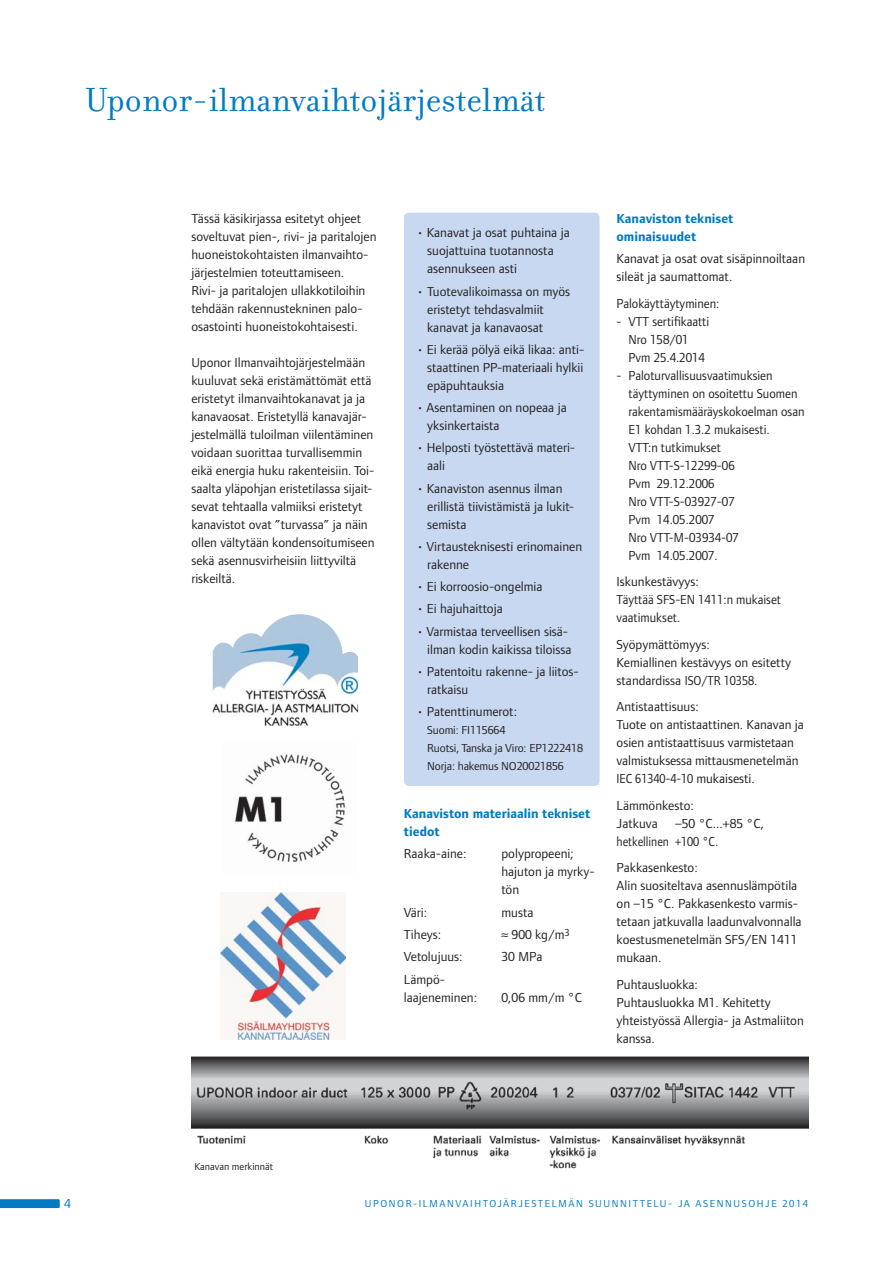
<style>
.page{position:relative;width:893px;height:1263px;background:#fff}
.page>*{position:absolute;margin:0;border:0;box-sizing:border-box;transform-origin:0 0}
.t1{font:36px "Filosofia";color:#007ac2}
.t2{font:13.5px/18px "Foundry Form Sans";color:#231f20}
.t3{font:13.5px/18px "Foundry Form Sans";color:#231f20;scale:.95 1}
.t4{font:700 13.5px/18px "Foundry Form Sans";color:#007ac2}
.t5{font:13.5px "Foundry Form Sans";color:#007ac2}
.t6{font:12px/18px "Foundry Form Sans";letter-spacing:-.01em;color:#231f20}
.t7{font:10.5px "Foundry Form Sans";letter-spacing:.15em;color:#007ac2}
.t8{font:10.5px "Foundry Form Sans";color:#231f20}
</style>
<div class="page">
<div style="left:404px;top:213px;width:196px;height:573px;background:#c7d8f0;border-radius:5px"></div>
<img style="left:191px;top:1056px;width:617px;height:113px">
<img style="left:213px;top:633px;width:145px;height:93px">
<img style="left:235px;top:753px;width:110px;height:109px">
<img style="left:220px;top:892px;width:126px;height:147px">
<svg style="left:0;top:1199px;width:60px;height:9px"></svg>
<h1 class="t1" style="left:85px;top:85px;width:462px">Uponor-ilmanvaihtojärjestelmät</h1>
<p class="t2" style="left:191px;top:211px;width:187px">Tässä käsikirjassa esitetyt ohjeet soveltuvat pien-, rivi- ja paritalojen huoneistokohtaisten ilmanvaihto&shy;järjestelmien toteuttamiseen.<br>Rivi- ja paritalojen ullakkotiloihin tehdään rakennustekninen palo&shy;osastointi huoneistokohtaisesti.</p>
<p class="t2" style="left:191px;top:355px;width:185px">Uponor Ilmanvaihtojärjestelmään kuuluvat sekä eristämättömät että eristetyt ilmanvaihtokanavat ja ja kanavaosat. Eristetyllä kanavajär&shy;jestelmällä tuloilman viilentäminen voidaan suorittaa turvallisemmin eikä energia huku rakenteisiin. Toi&shy;saalta yläpohjan eristetilassa sijait&shy;sevat tehtaalla valmiiksi eristetyt kanavistot ovat ”turvassa” ja näin ollen vältytään kondensoitumiseen sekä asennusvirheisiin liittyviltä riskeiltä.</p>
<p class="t2" style="left:427px;top:225px;width:144px;text-indent:-11px">• Kanavat ja osat puhtaina ja suojattuina tuotannosta asennukseen asti</p>
<p class="t2" style="left:427px;top:283px;width:144px;text-indent:-11px">• Tuotevalikoimassa on myös eristetyt tehdasvalmiit kanavat ja kanavaosat</p>
<p class="t2" style="left:427px;top:342px;width:159px;text-align:justify;text-indent:-11px">• Ei kerää pölyä eikä likaa: anti&shy;staattinen PP-materiaali hylkii epäpuhtauksia</p>
<p class="t2" style="left:427px;top:400px;width:141px;text-indent:-11px">• Asentaminen on nopeaa ja yksinkertaista</p>
<p class="t2" style="left:427px;top:440px;width:149px;text-indent:-11px">• Helposti työstettävä materi&shy;aali</p>
<p class="t2" style="left:427px;top:480px;width:148px;text-indent:-11px">• Kanaviston asennus ilman erillistä tiivistämistä ja lukit&shy;semista</p>
<p class="t2" style="left:427px;top:539px;width:156px;text-indent:-11px">• Virtausteknisesti erinomainen rakenne</p>
<p class="t2" style="left:417px;top:579px;width:127px">• Ei korroosio-ongelmia</p>
<p class="t2" style="left:417px;top:601px;width:87px">• Ei hajuhaittoja</p>
<p class="t2" style="left:417px;top:623px;width:156px;text-align:right">• Varmistaa terveellisen sisä&shy;ilman kodin kaikissa tiloissa</p>
<p class="t2" style="left:427px;top:664px;width:153px;text-indent:-11px">• Patentoitu rakenne- ja liitos&shy;ratkaisu</p>
<p class="t2" style="left:417px;top:704px;width:102px">• Patenttinumerot:</p>
<p class="t6" style="left:427px;top:722px;width:157px">Suomi: FI115664<br>Ruotsi, Tanska ja Viro: EP1222418<br>Norja: hakemus NO20021856</p>
<p class="t4" style="left:404px;top:806px;width:188px">Kanaviston materiaalin tekniset tiedot</p>
<p class="t2" style="left:404px;top:846px;width:64px">Raaka-aine:</p>
<p class="t2" style="left:501px;top:846px;width:95px">polypropeeni; hajuton ja myrky&shy;tön</p>
<p class="t2" style="left:404px;top:904px;width:25px">Väri:</p>
<p class="t2" style="left:501px;top:904px;width:33px">musta</p>
<p class="t2" style="left:404px;top:927px;width:39px">Tiheys:</p>
<p class="t2" style="left:501px;top:927px;width:70px">≈ 900 kg/m<sup>3</sup></p>
<p class="t2" style="left:404px;top:949px;width:60px">Vetolujuus:</p>
<p class="t2" style="left:501px;top:949px;width:42px">30 MPa</p>
<p class="t2" style="left:404px;top:971px;width:75px">Lämpö&shy;laajeneminen:</p>
<p class="t2" style="left:501px;top:989px;width:82px">0,06 mm/m °C</p>
<p class="t4" style="left:617px;top:211px;width:118px">Kanaviston tekniset ominaisuudet</p>
<p class="t2" style="left:617px;top:251px;width:190px">Kanavat ja osat ovat sisäpinnoiltaan sileät ja saumattomat.</p>
<p class="t3" style="left:617px;top:296px;width:110px">Palokäyttäytyminen:</p>
<p class="t3" style="left:629px;top:314px;width:86px;text-indent:-12px">- VTT sertifikaatti<br>Nro 158/01<br>Pvm 25.4.2014</p>
<p class="t3" style="left:629px;top:368px;width:187px;text-indent:-12px">- Paloturvallisuusvaatimuksien täyttyminen on osoitettu Suomen rakentamismääräyskokoelman osan<br>E1 kohdan 1.3.2 mukaisesti.<br>VTT:n tutkimukset<br>Nro VTT-S-12299-06<br>Pvm 29.12.2006<br>Nro VTT-S-03927-07<br>Pvm 14.05.2007<br>Nro VTT-M-03934-07<br>Pvm 14.05.2007.</p>
<p class="t2" style="left:617px;top:574px;width:166px">Iskunkestävyys:<br>Täyttää SFS-EN 1411:n mukaiset vaatimukset.</p>
<p class="t2" style="left:617px;top:637px;width:176px">Syöpymättömyys:<br>Kemiallinen kestävyys on esitetty standardissa ISO/TR 10358.</p>
<p class="t2" style="left:617px;top:699px;width:189px">Antistaattisuus:<br>Tuote on antistaattinen. Kanavan ja osien antistaattisuus varmistetaan valmistuksessa mittausmenetelmän<br>IEC 61340-4-10 mukaisesti.</p>
<p class="t2" style="left:617px;top:798px;width:79px">Lämmönkesto:<br>Jatkuva</p>
<p class="t2" style="left:617px;top:816px;width:149px;text-indent:59px">–50 °C...+85 °C, hetkellinen +100 °C.</p>
<p class="t2" style="left:617px;top:860px;width:187px">Pakkasenkesto:<br>Alin suositeltava asennuslämpötila on –15 °C. Pakkasenkesto varmis&shy;tetaan jatkuvalla laadunvalvonnalla koestusmenetelmän SFS/EN 1411 mukaan.</p>
<p class="t2" style="left:617px;top:977px;width:189px">Puhtausluokka:<br>Puhtausluokka M1. Kehitetty yhteistyössä Allergia- ja Astmaliiton kanssa.</p>
<p class="t8" style="left:194px;top:1162px;width:80px">Kanavan merkinnät</p>
<p class="t5" style="left:64px;top:1199px;width:8px">4</p>
<p class="t7" style="left:365px;top:1200px;width:445px">UPONOR-ILMANVAIHTOJÄRJESTELMÄN SUUNNITTELU- JA ASENNUSOHJE 2014</p>
</div>
